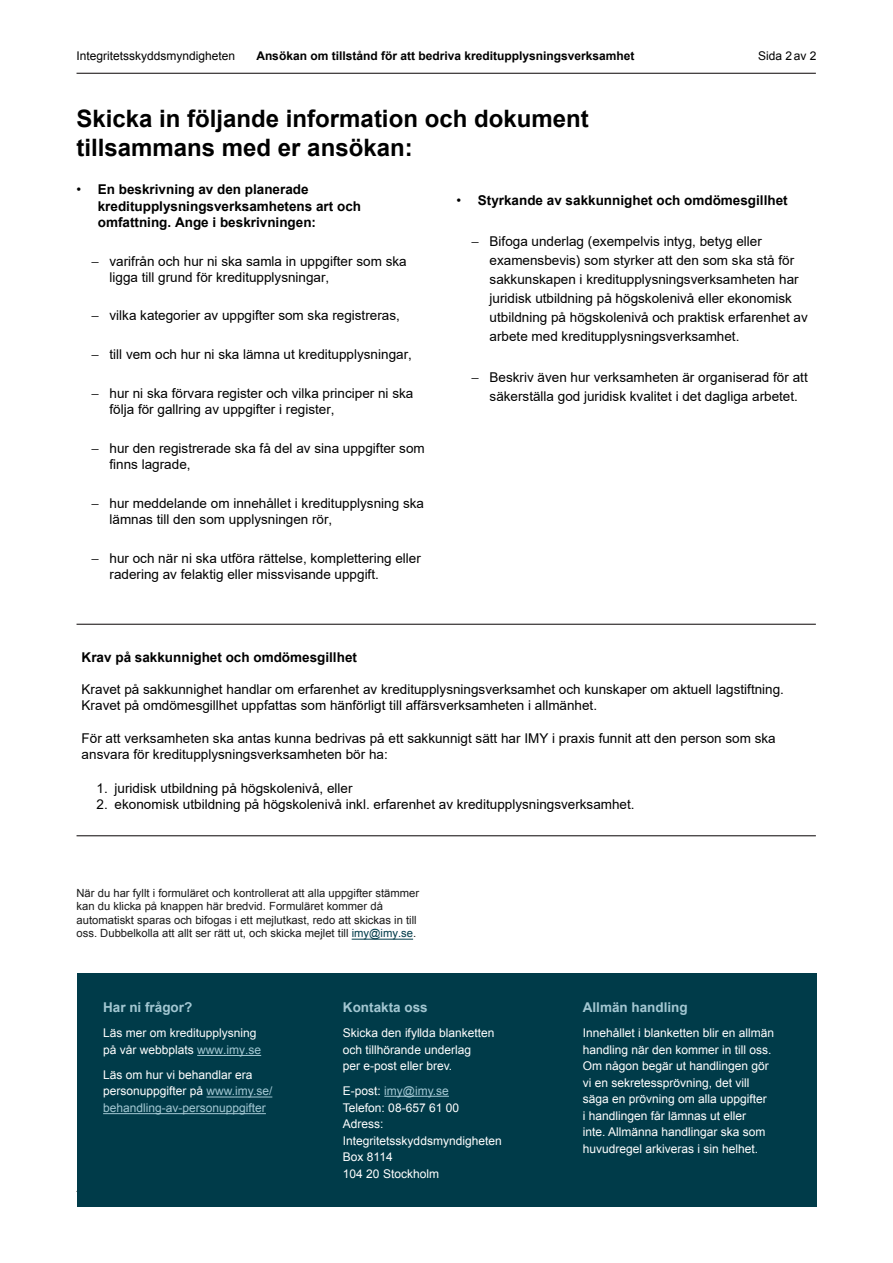
<style>
.page{position:relative;width:893px;height:1263px;background:#fff}
.page>*{position:absolute;margin:0;border:0;box-sizing:border-box;transform-origin:0 0}
.Headline_2{font:700 24px/28.8px "Arial";color:#000}
.t1{font:13.5px/16.2px "Arial";color:#000}
.t2{font:700 13.5px/16.2px "Arial";color:#000}
.H4_colour{font:700 13.5px "Arial";color:#a3c7d2}
.Header_01{font:700 13.5px "Arial";color:#a3c7d2}
.Header_01-2{font:12px/16.5px "Arial";color:#fff}
.Header_01-3{font:12px/16.5px "Arial";color:#a3c7d2}
.t3{font:700 12px "Arial";color:#000}
.t4{font:12px "Arial";color:#000}
.H5_help_text{font:11.25px/13.5px "Arial";color:#1a1a1a}
.s1{font-weight:400}
.s2{color:#003b49}
.s3{color:#a3c7d2}
.s4{color:#fff}
</style>
<div class="page">
<div style="left:77px;top:973px;width:739px;height:234px;background:#003b49"></div>
<hr style="left:384px;top:1096px;width:65px;height:1px;background:#a3c7d2">
<hr style="left:77px;top:73px;width:739px;height:1px;background:#231f20">
<hr style="left:77px;top:835px;width:739px;height:1px;background:#231f20">
<hr style="left:197px;top:1055px;width:64px;height:1px;background:#a3c7d2">
<hr style="left:207px;top:1096px;width:65px;height:1px;background:#a3c7d2">
<hr style="left:103px;top:1113px;width:163px;height:1px;background:#a3c7d2">
<hr style="left:77px;top:624px;width:739px;height:1px;background:#231f20">
<hr style="left:352px;top:939px;width:61px;height:1px;background:#003b49">
<p class="t4" style="left:77px;top:48px;width:160px">Integritetsskyddsmyndigheten</p>
<p class="t3" style="left:256px;top:48px;width:380px">Ansökan om tillstånd för att bedriva kreditupplysningsverksamhet</p>
<p class="t4" style="left:758px;top:48px;width:60px">Sida 2av 2</p>
<p class="Headline_2" style="left:77px;top:105px;width:514px">Skicka in följande information och dokument tillsammans med er ansökan:</p>
<p class="t2" style="left:98px;top:182px;width:265px;text-indent:-21px"><span class="s1">•</span> En beskrivning av den planerade kreditupplysningsverksamhetens art och omfattning. Ange i beskrivningen:</p>
<p class="t1" style="left:110px;top:253px;width:299px;text-indent:-18px">− varifrån och hur ni ska samla in uppgifter som ska ligga till grund för kreditupplysningar,</p>
<p class="t1" style="left:92px;top:307px;width:310px">− vilka kategorier av uppgifter som ska registreras,</p>
<p class="t1" style="left:92px;top:346px;width:322px">− till vem och hur ni ska lämna ut kreditupplysningar,</p>
<p class="t1" style="left:110px;top:385px;width:305px;text-indent:-18px">− hur ni ska förvara register och vilka principer ni ska följa för gallring av uppgifter i register,</p>
<p class="t1" style="left:110px;top:440px;width:317px;text-indent:-18px">− hur den registrerade ska få del av sina uppgifter som finns lagrade,</p>
<p class="t1" style="left:110px;top:495px;width:316px;text-indent:-18px">− hur meddelande om innehållet i kreditupplysning ska lämnas till den som upplysningen rör,</p>
<p class="t1" style="left:110px;top:550px;width:313px;text-indent:-18px">− hur och när ni ska utföra rättelse, komplettering eller radering av felaktig eller missvisande uppgift.</p>
<p class="t2" style="left:457px;top:192px;width:333px"><span class="s1">•</span> Styrkande av sakkunnighet och omdömesgillhet</p>
<p class="t1" style="left:490px;top:232px;width:320px;line-height:18.9px;text-indent:-18px">− Bifoga underlag (exempelvis intyg, betyg eller examensbevis) som styrker att den som ska stå för sakkunskapen i kreditupplysningsverksamheten har juridisk utbildning på högskolenivå eller ekonomisk utbildning på högskolenivå och praktisk erfarenhet av arbete med kreditupplysningsverksamhet.</p>
<p class="t1" style="left:490px;top:368px;width:320px;line-height:18.9px;text-indent:-18px">− Beskriv även hur verksamheten är organiserad för att säkerställa god juridisk kvalitet i det dagliga arbetet.</p>
<p class="t2" style="left:82px;top:649px;width:277px">Krav på sakkunnighet och omdömesgillhet</p>
<p class="t1" style="left:82px;top:681px;width:704px">Kravet på sakkunnighet handlar om erfarenhet av kreditupplysningsverksamhet och kunskaper om aktuell lagstiftning.<br>Kravet på omdömesgillhet uppfattas som hänförligt till affärsverksamheten i allmänhet.</p>
<p class="t1" style="left:82px;top:729px;width:696px">För att verksamheten ska antas kunna bedrivas på ett sakkunnigt sätt har IMY i praxis funnit att den person som ska ansvara för kreditupplysningsverksamheten bör ha:</p>
<p class="t1" style="left:97px;top:780px;width:257px">1. juridisk utbildning på högskolenivå, eller</p>
<p class="t1" style="left:97px;top:796px;width:539px">2. ekonomisk utbildning på högskolenivå inkl. erfarenhet av kreditupplysningsverksamhet.</p>
<p class="H5_help_text" style="left:77px;top:886px;width:344px">När du har fyllt i formuläret och kontrollerat att alla uppgifter stämmer kan du klicka på knappen här bredvid. Formuläret kommer då automatiskt sparas och bifogas i ett mejlutkast, redo att skickas in till oss. Dubbelkolla att allt ser rätt ut, och skicka mejlet till <span class="s2">imy@imy.se</span>.</p>
<p class="Header_01" style="left:103px;top:998px;width:91px">Har ni frågor?</p>
<p class="Header_01-2" style="left:103px;top:1025px;width:160px">Läs mer om kreditupplysning på vår webbplats <span class="s3">www.imy.se</span></p>
<p class="Header_01-3" style="left:103px;top:1066px;width:171px"><span class="s4">Läs om hur vi behandlar era personuppgifter på</span> www.imy.se/ behandling-av-personuppgifter</p>
<p class="H4_colour" style="left:343px;top:998px;width:86px">Kontakta oss</p>
<p class="Header_01-2" style="left:343px;top:1025px;width:153px">Skicka den ifyllda blanketten och tillhörande underlag<br>per e-post eller brev.</p>
<p class="Header_01-3" style="left:343px;top:1083px;width:107px"><span class="s4">E-post:</span> imy@imy.se</p>
<p class="Header_01-2" style="left:343px;top:1099px;width:118px">Telefon: 08-657 61 00</p>
<p class="Header_01-2" style="left:343px;top:1116px;width:160px">Adress:<br>Integritetsskyddsmyndigheten</p>
<p class="Header_01-2" style="left:343px;top:1149px;width:51px">Box 8114</p>
<p class="Header_01-2" style="left:343px;top:1165px;width:98px">104 20 Stockholm</p>
<p class="H4_colour" style="left:583px;top:998px;width:107px">Allmän handling</p>
<p class="Header_01-2" style="left:583px;top:1025px;width:193px">Innehållet i blanketten blir en allmän handling när den kommer in till oss.<br>Om någon begär ut handlingen gör vi en sekretessprövning, det vill säga en prövning om alla uppgifter<br>i handlingen får lämnas ut eller<br>inte. Allmänna handlingar ska som huvudregel arkiveras i sin helhet.</p>
</div>
